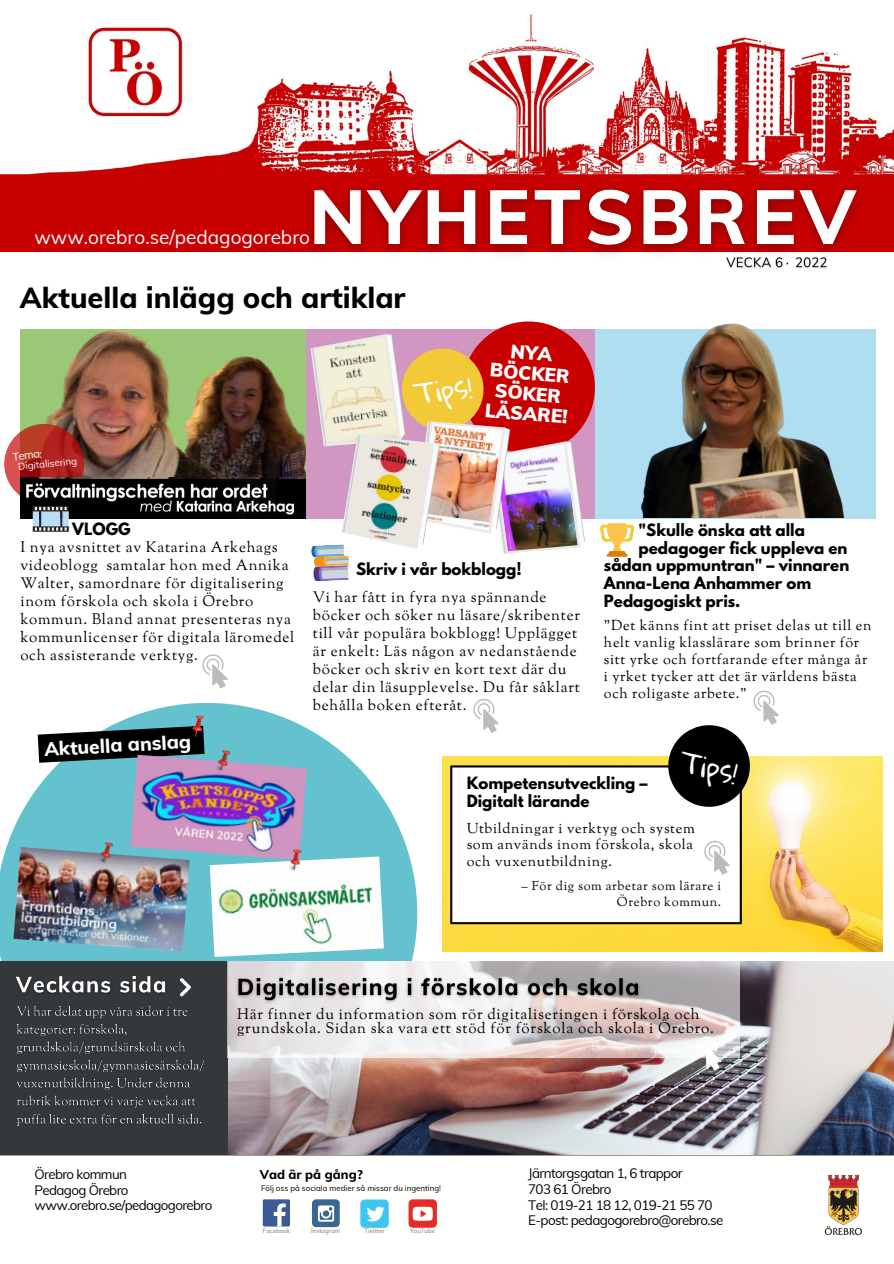
<style>
.page{position:relative;width:894px;height:1264px;background:#fff}
.page>*{position:absolute;margin:0;border:0;box-sizing:border-box;transform-origin:0 0}
.t1{font:800 28.95px "Muli";color:#000}
.t2{font:28.2px "Gloria Hallelujah";color:#fff}
.t3{font:800 19.2px "Muli";color:#fff}
.t4{font:18.9px "Muli";color:#fff}
.t5{font:900 18.9px/20.2px "Muli";color:#fff;text-align:center}
.t6{font:15px/18px "Sorts Mill Goudy";letter-spacing:.045em;color:#000}
.t7{font:700 15px/18px "League Spartan";color:#000}
.t8{font:14.25px/17px "Sorts Mill Goudy";letter-spacing:.045em;color:#000}
.t9{font:13.5px/15.8px "Muli";letter-spacing:-.045em;color:#000}
.t10{font:13.35px/15.3px "Muli";letter-spacing:-.045em;color:#000}
.t11{font:12.75px/15.9px "Sorts Mill Goudy";letter-spacing:.045em;color:#000;text-align:right}
.t12{font:800 12.6px "Muli";color:#000}
.t13{font:10.95px "Muli";color:#fff}
.t14{font:9.75px "Muli";color:#fff}
.t15{font:7.95px "Muli";color:#000}
.t16{font:6.15px "Muli";color:#857672}
</style>
<div class="page">
<div style="left:312px;top:1199px;width:27px;height:28px;background:#396791;border-radius:4px"></div>
<svg style="left:318px;top:1205px;width:16px;height:16px"></svg>
<div style="left:263px;top:1199px;width:27px;height:27px;background:#3d5a98"></div>
<svg style="left:274px;top:1203px;width:12px;height:23px"></svg>
<div style="left:408px;top:1199px;width:29px;height:28px;background:#e52d27;border-radius:4px"></div>
<svg style="left:412px;top:1206px;width:20px;height:14px"></svg>
<div style="left:360px;top:1199px;width:28px;height:28px;background:#3fc6ee;border-radius:4px"></div>
<svg style="left:367px;top:1206px;width:17px;height:15px"></svg>
<img style="left:824px;top:1174px;width:38px;height:62px">
<img style="left:20px;top:329px;width:285px;height:195px">
<div style="left:306px;top:329px;width:289px;height:189px;background:#d196c1"></div>
<div style="left:462px;top:321px;width:132px;height:133px;background:#c80000;border-radius:50%"></div>
<div style="left:595px;top:329px;width:280px;height:189px;background:#aedeef"></div>
<img style="left:641px;top:323px;width:204px;height:194px">
<img style="left:0;top:14px;width:893px;height:238px">
<img style="left:87px;top:27px;width:96px;height:90px">
<svg style="left:0;top:1154px;width:893px;height:1px"></svg>
<svg style="left:0;top:703px;width:417px;height:258px;fill:#63c2cd"></svg>
<svg style="left:202px;top:654px;width:26px;height:34px"></svg>
<svg style="left:473px;top:699px;width:25px;height:34px"></svg>
<img style="left:227px;top:961px;width:666px;height:193px">
<div style="left:0;top:961px;width:227px;height:193px;background:#35383b"></div>
<svg style="left:180px;top:978px;width:11px;height:18px"></svg>
<svg style="left:227px;top:961px;width:513px;height:96px"></svg>
<svg style="left:695px;top:1035px;width:26px;height:35px"></svg>
<img style="left:13px;top:847px;width:177px;height:104px">
<img style="left:97px;top:842px;width:16px;height:23px">
<svg style="left:38px;top:725px;width:166px;height:37px;background:#222b2c"></svg>
<img style="left:188px;top:715px;width:15px;height:23px">
<img style="left:130px;top:754px;width:177px;height:106px">
<img style="left:214px;top:750px;width:16px;height:23px">
<img style="left:210px;top:856px;width:174px;height:101px">
<img style="left:287px;top:849px;width:15px;height:23px">
<svg style="left:4px;top:424px;width:80px;height:80px;background:#b52f28"></svg>
<img style="left:20px;top:478px;width:285px;height:40px">
<svg style="left:600px;top:523px;width:34px;height:33px"></svg>
<hr style="left:606px;top:554px;width:21px;height:2px;background:#db7e02">
<img style="left:310px;top:333px;width:275px;height:248px">
<svg style="left:33px;top:506px;width:36px;height:25px"></svg>
<img style="left:442px;top:756px;width:439px;height:195px">
<svg style="left:450px;top:765px;width:291px;height:159px"></svg>
<img style="left:16px;top:976px;width:149px;height:17px">
<img style="left:231px;top:966px;width:415px;height:41px">
<img style="left:288px;top:149px;width:593px;height:120px">
<img style="left:16px;top:1000px;width:219px;height:133px">
<svg style="left:656px;top:690px;width:122px;height:128px"></svg>
<svg style="left:703px;top:839px;width:26px;height:35px"></svg>
<p class="t4" style="left:34px;top:225px;width:277px">www.orebro.se/pedagogorebro</p>
<h1 class="t1" style="left:20px;top:279px;width:387px">Aktuella inlägg och artiklar</h1>
<p class="t13" style="left:12px;top:449px;width:31px;rotate:-6deg">Tema:</p>
<p class="t14" style="left:18px;top:460px;width:61px;rotate:-6deg">Digitalisering</p>
<h2 class="t2" style="left:411px;top:378px;width:61px;rotate:-6deg">Tips!</h2>
<p class="t5" style="left:491px;top:339px;width:84px;rotate:5deg">NYA<br>BÖCKER<br>SÖKER<br>LÄSARE!</p>
<p class="t7" style="left:72px;top:521px;width:60px">VLOGG</p>
<p class="t6" style="left:20px;top:539px;width:275px">I nya avsnittet av Katarina Arkehags videoblogg samtalar hon med Annika Walter, samordnare för digitalisering inom förskola och skola i Örebro kommun. Bland annat presenteras nya kommunlicenser för digitala läromedel och assisterande verktyg.</p>
<p class="t7" style="left:356px;top:562px;width:167px">Skriv i vår bokblogg!</p>
<p class="t6" style="left:313px;top:589px;width:268px">Vi har fått in fyra nya spännande böcker och söker nu läsare/skribenter till vår populära bokblogg! Upplägget är enkelt: Läs någon av nedanstående böcker och skriv en kort text där du delar din läsupplevelse. Du får såklart behålla boken efteråt.</p>
<p class="t7" style="left:638px;top:522px;width:210px">"Skulle önska att alla pedagoger fick uppleva en</p>
<p class="t7" style="left:603px;top:558px;width:247px">sådan uppmuntran" – vinnaren<br>Anna-Lena Anhammer om<br>Pedagogiskt pris.</p>
<p class="t8" style="left:603px;top:618px;width:269px">"Det känns fint att priset delas ut till en helt vanlig klasslärare som brinner för sitt yrke och fortfarande efter många år i yrket tycker att det är världens bästa och roligaste arbete."</p>
<p class="t3" style="left:44px;top:736px;width:148px;rotate:-3deg">Aktuella anslag</p>
<h2 class="t2" style="left:683px;top:744px;width:61px;rotate:15deg">Tips!</h2>
<p class="t7" style="left:466px;top:776px;width:182px">Kompetensutveckling –<br>Digitalt lärande</p>
<p class="t8" style="left:466px;top:820px;width:230px">Utbildningar i verktyg och system som används inom förskola, skola och vuxenutbildning.</p>
<p class="t11" style="left:521px;top:879px;width:201px">– För dig som arbetar som lärare i<br>Örebro kommun.</p>
<p class="t6" style="left:237px;top:1007px;width:478px;line-height:14.7px">Här finner du information som rör digitaliseringen i förskola och grundskola. Sidan ska vara ett stöd för förskola och skola i Örebro.</p>
<p class="t10" style="left:34px;top:1166px;width:94px">Örebro kommun</p>
<p class="t12" style="left:259px;top:1165px;width:104px">Vad är på gång?</p>
<p class="t10" style="left:34px;top:1182px;width:179px">Pedagog Örebro www.orebro.se/pedagogorebro</p>
<p class="t15" style="left:261px;top:1183px;width:181px">Följ oss på sociala medier så missar du ingenting!</p>
<p class="t16" style="left:263px;top:1226px;width:29px">Facebook</p>
<p class="t16" style="left:311px;top:1226px;width:30px">Instagram</p>
<p class="t16" style="left:364px;top:1227px;width:22px">Twitter</p>
<p class="t16" style="left:410px;top:1227px;width:26px">YouTube</p>
<p class="t9" style="left:528px;top:1165px;width:156px">Järntorgsgatan 1, 6 trappor<br>703 61 Örebro</p>
<p class="t9" style="left:528px;top:1212px;width:197px">E-post: pedagogorebro@orebro.se</p>
<p class="t9" style="left:528px;top:1196px;width:186px">Tel: 019-21 18 12, 019-21 55 70</p>
</div>
